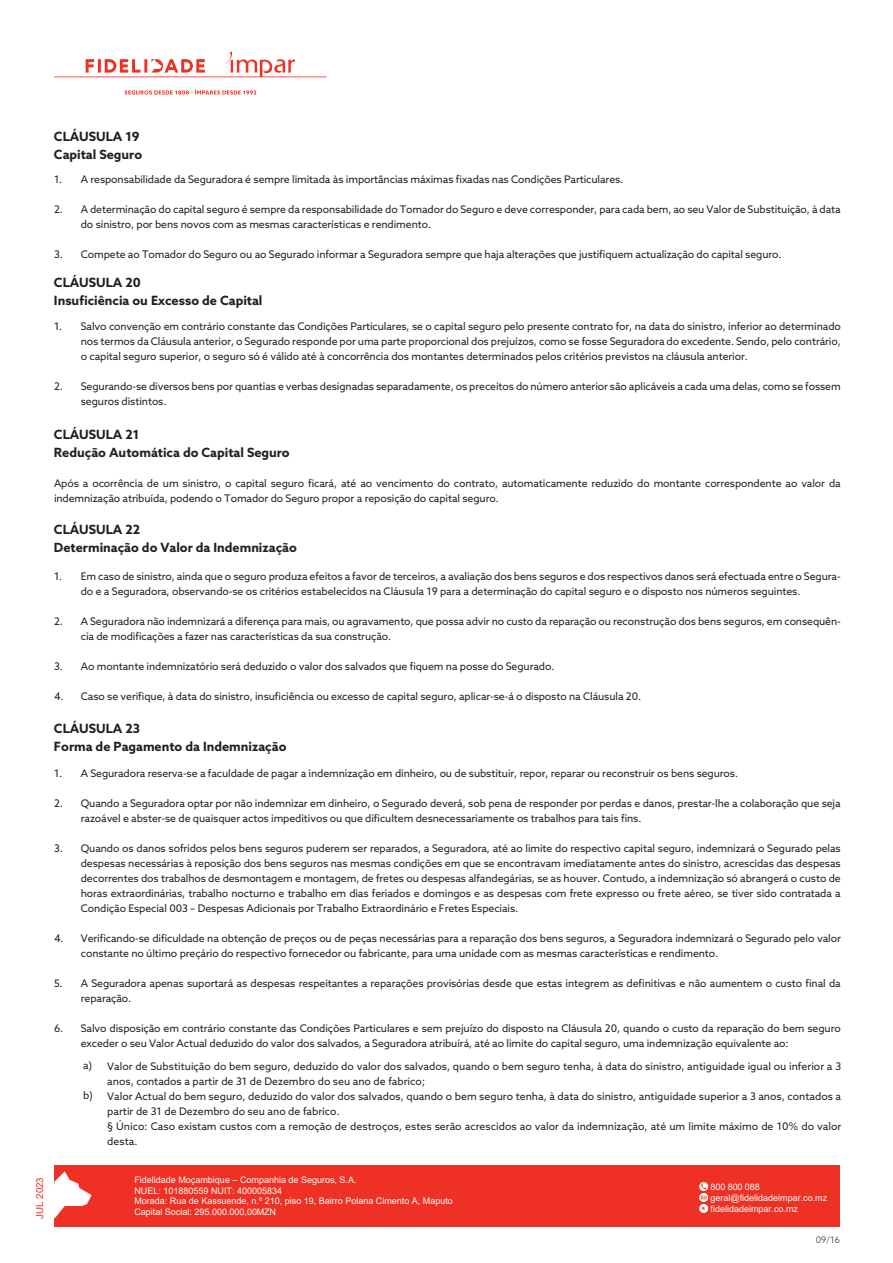
<style>
.page{position:relative;width:893px;height:1263px;background:#fff}
.page>*{position:absolute;margin:0;border:0;box-sizing:border-box;transform-origin:0 0}
.t1{font:700 12.75px/18px "Azo Sans";color:#231f20}
.t2{font:10.5px/15px "Azo Sans";letter-spacing:-.01em;color:#231f20}
.t3{font:9.75px "Arial";color:#ee3124}
.t4{font:9px/10.8px "Arial";color:#fff}
.t5{font:300 9px "Azo Sans";color:#231f20}
</style>
<div class="page">
<div style="left:54px;top:1165px;width:786px;height:61px;background:#ee3124"></div>
<svg style="left:54px;top:1171px;width:38px;height:48px"></svg>
<svg style="left:699px;top:1182px;width:9px;height:31px"></svg>
<svg style="left:54px;top:51px;width:273px;height:44px"></svg>
<p class="t1" style="left:54px;top:127px;width:90px">CLÁUSULA 19<br>Capital Seguro</p>
<p class="t2" style="left:81px;top:171px;width:544px">A responsabilidade da Seguradora é sempre limitada às importâncias máximas fixadas nas Condições Particulares.</p>
<p class="t2" style="left:81px;top:201px;width:761px">A determinação do capital seguro é sempre da responsabilidade do Tomador do Seguro e deve corresponder, para cada bem, ao seu Valor de Substituição, à data do sinistro, por bens novos com as mesmas características e rendimento.</p>
<p class="t2" style="left:81px;top:246px;width:702px">Compete ao Tomador do Seguro ou ao Segurado informar a Seguradora sempre que haja alterações que justifiquem actualização do capital seguro.</p>
<p class="t2" style="left:54px;top:171px;width:10px">1.</p>
<p class="t2" style="left:54px;top:201px;width:10px">2.</p>
<p class="t2" style="left:54px;top:246px;width:10px">3.</p>
<p class="t1" style="left:54px;top:273px;width:210px">CLÁUSULA 20<br>Insuficiência ou Excesso de Capital</p>
<p class="t2" style="left:54px;top:319px;width:10px">1.</p>
<p class="t2" style="left:54px;top:379px;width:10px">2.</p>
<p class="t2" style="left:81px;top:319px;width:762px;text-align:justify">Salvo convenção em contrário constante das Condições Particulares, se o capital seguro pelo presente contrato for, na data do sinistro, inferior ao determinado nos termos da Cláusula anterior, o Segurado responde por uma parte proporcional dos prejuízos, como se fosse Seguradora do excedente. Sendo, pelo contrário, o capital seguro superior, o seguro só é válido até à concorrência dos montantes determinados pelos critérios previstos na cláusula anterior.</p>
<p class="t2" style="left:81px;top:379px;width:761px">Segurando-se diversos bens por quantias e verbas designadas separadamente, os preceitos do número anterior são aplicáveis a cada uma delas, como se fossem seguros distintos.</p>
<p class="t1" style="left:54px;top:426px;width:237px">CLÁUSULA 21<br>Redução Automática do Capital Seguro</p>
<p class="t2" style="left:54px;top:476px;width:788px">Após a ocorrência de um sinistro, o capital seguro ficará, até ao vencimento do contrato, automaticamente reduzido do montante correspondente ao valor da indemnização atribuída, podendo o Tomador do Seguro propor a reposição do capital seguro.</p>
<p class="t1" style="left:54px;top:521px;width:244px">CLÁUSULA 22<br>Determinação do Valor da Indemnização</p>
<p class="t2" style="left:54px;top:569px;width:10px">1.</p>
<p class="t2" style="left:54px;top:614px;width:10px">2.</p>
<p class="t2" style="left:54px;top:659px;width:10px">3.</p>
<p class="t2" style="left:54px;top:689px;width:11px">4.</p>
<p class="t2" style="left:81px;top:569px;width:761px">Em caso de sinistro, ainda que o seguro produza efeitos a favor de terceiros, a avaliação dos bens seguros e dos respectivos danos será efectuada entre o Segura&shy;do e a Seguradora, observando-se os critérios estabelecidos na Cláusula 19 para a determinação do capital seguro e o disposto nos números seguintes.</p>
<p class="t2" style="left:81px;top:614px;width:762px">A Seguradora não indemnizará a diferença para mais, ou agravamento, que possa advir no custo da reparação ou reconstrução dos bens seguros, em consequên&shy;cia de modificações a fazer nas características da sua construção.</p>
<p class="t2" style="left:81px;top:659px;width:475px">Ao montante indemnizatório será deduzido o valor dos salvados que fiquem na posse do Segurado.</p>
<p class="t2" style="left:81px;top:689px;width:562px">Caso se verifique, à data do sinistro, insuficiência ou excesso de capital seguro, aplicar-se-á o disposto na Cláusula 20.</p>
<p class="t1" style="left:54px;top:719px;width:234px">CLÁUSULA 23<br>Forma de Pagamento da Indemnização</p>
<p class="t2" style="left:54px;top:766px;width:10px">1.</p>
<p class="t2" style="left:54px;top:796px;width:10px">2.</p>
<p class="t2" style="left:54px;top:841px;width:10px">3.</p>
<p class="t2" style="left:54px;top:931px;width:11px">4.</p>
<p class="t2" style="left:54px;top:976px;width:10px">5.</p>
<p class="t2" style="left:54px;top:1021px;width:11px">6.</p>
<p class="t2" style="left:81px;top:766px;width:659px">A Seguradora reserva-se a faculdade de pagar a indemnização em dinheiro, ou de substituir, repor, reparar ou reconstruir os bens seguros.</p>
<p class="t2" style="left:81px;top:796px;width:761px">Quando a Seguradora optar por não indemnizar em dinheiro, o Segurado deverá, sob pena de responder por perdas e danos, prestar-lhe a colaboração que seja razoável e abster-se de quaisquer actos impeditivos ou que dificultem desnecessariamente os trabalhos para tais fins.</p>
<p class="t2" style="left:81px;top:841px;width:761px;text-align:justify">Quando os danos sofridos pelos bens seguros puderem ser reparados, a Seguradora, até ao limite do respectivo capital seguro, indemnizará o Segurado pelas despesas necessárias à reposição dos bens seguros nas mesmas condições em que se encontravam imediatamente antes do sinistro, acrescidas das despesas decorrentes dos trabalhos de desmontagem e montagem, de fretes ou despesas alfandegárias, se as houver. Contudo, a indemnização só abrangerá o custo de horas extraordinárias, trabalho nocturno e trabalho em dias feriados e domingos e as despesas com frete expresso ou frete aéreo, se tiver sido contratada a Condição Especial 003 – Despesas Adicionais por Trabalho Extraordinário e Fretes Especiais.</p>
<p class="t2" style="left:81px;top:931px;width:761px">Verificando-se dificuldade na obtenção de preços ou de peças necessárias para a reparação dos bens seguros, a Seguradora indemnizará o Segurado pelo valor constante no último preçário do respectivo fornecedor ou fabricante, para uma unidade com as mesmas características e rendimento.</p>
<p class="t2" style="left:81px;top:976px;width:761px">A Seguradora apenas suportará as despesas respeitantes a reparações provisórias desde que estas integrem as definitivas e não aumentem o custo final da reparação.</p>
<p class="t2" style="left:81px;top:1021px;width:761px">Salvo disposição em contrário constante das Condições Particulares e sem prejuízo do disposto na Cláusula 20, quando o custo da reparação do bem seguro exceder o seu Valor Actual deduzido do valor dos salvados, a Seguradora atribuirá, até ao limite do capital seguro, uma indemnização equivalente ao:</p>
<p class="t2" style="left:83px;top:1058px;width:11px">a)</p>
<p class="t2" style="left:83px;top:1088px;width:11px">b)</p>
<p class="t2" style="left:107px;top:1058px;width:736px">Valor de Substituição do bem seguro, deduzido do valor dos salvados, quando o bem seguro tenha, à data do sinistro, antiguidade igual ou inferior a 3 anos, contados a partir de 31 de Dezembro do seu ano de fabrico;<br>Valor Actual do bem seguro, deduzido do valor dos salvados, quando o bem seguro tenha, à data do sinistro, antiguidade superior a 3 anos, contados a partir de 31 de Dezembro do seu ano de fabrico.<br>§ Único: Caso existam custos com a remoção de destroços, estes serão acrescidos ao valor da indemnização, até um limite máximo de 10% do valor desta.</p>
<p class="t3" style="left:33px;top:1219px;width:43px;rotate:-90deg">JUL 2023</p>
<p class="t4" style="left:134px;top:1174px;width:320px">Fidelidade Moçambique – Companhia de Seguros, S.A.<br>NUEL: 101880559 NUIT: 400005834<br>Morada: Rua de Kassuende, n.º 210, piso 19, Bairro Polana Cimento A, Maputo Capital Social: 295.000.000,00 MZN</p>
<p class="t4" style="left:711px;top:1181px;width:118px">800 800 088 geral@fidelidadeimpar.co.mz fidelidadeimpar.co.mz</p>
<p class="t5" style="left:816px;top:1233px;width:26px">09/16</p>
</div>
